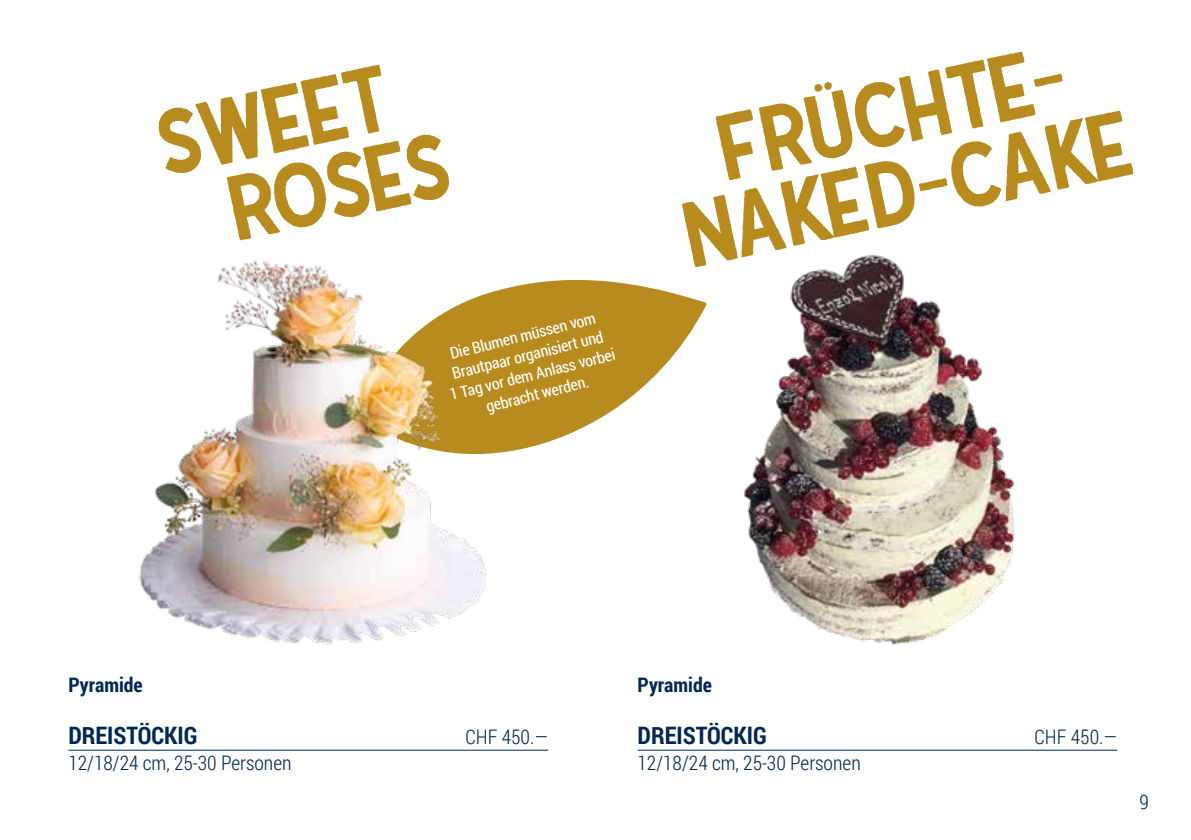
<style>
.page{position:relative;width:1191px;height:840px;background:#fff}
.page>*{position:absolute;margin:0;border:0;box-sizing:border-box;transform-origin:0 0}
.t1{font:90px/78px "Gutenberg Clean";color:#b78b1d}
.t2{font:700 24px "Roboto Condensed";color:#002856}
.t3{font:300 20px "Roboto Condensed";color:#002856}
.t4{font:700 20px "Roboto Condensed";color:#002856}
.t5{font:16px/20px "Roboto Condensed";color:#fff;text-align:center}
</style>
<div class="page">
<svg style="left:491px;top:279px;width:216px;height:175px;fill:#b78b1d"></svg>
<hr style="left:68px;top:749px;width:480px;height:1px;background:#002856">
<hr style="left:637px;top:749px;width:480px;height:1px;background:#002856">
<img style="left:139px;top:260px;width:352px;height:385px">
<img style="left:744px;top:255px;width:270px;height:388px">
<h1 class="t1" style="left:202px;top:98px;width:229px;text-indent:-54px;rotate:-12deg">Sweet<br>Roses</h1>
<p class="t5" style="left:438px;top:345px;width:171px;rotate:-14deg">Die Blumen müssen vom<br>Brautpaar organisiert und<br>1 Tag vor dem Anlass vorbei gebracht werden.</p>
<h1 class="t1" style="left:657px;top:124px;width:460px;text-align:center;rotate:-12deg">Früchte-<br>NakeD-Cake</h1>
<p class="t4" style="left:68px;top:670px;width:76px">Pyramide</p>
<h2 class="t2" style="left:68px;top:718px;width:131px">DREISTÖCKIG</h2>
<p class="t3" style="left:465px;top:722px;width:84px">CHF 450.—</p>
<p class="t3" style="left:68px;top:748px;width:225px">12/18/24 cm, 25-30 Personen</p>
<p class="t4" style="left:637px;top:670px;width:76px">Pyramide</p>
<h2 class="t2" style="left:637px;top:718px;width:131px">DREISTÖCKIG</h2>
<p class="t3" style="left:1034px;top:722px;width:84px">CHF 450.—</p>
<p class="t3" style="left:637px;top:748px;width:225px">12/18/24 cm, 25-30 Personen</p>
<p class="t3" style="left:1139px;top:787px;width:11px">9</p>
</div>
